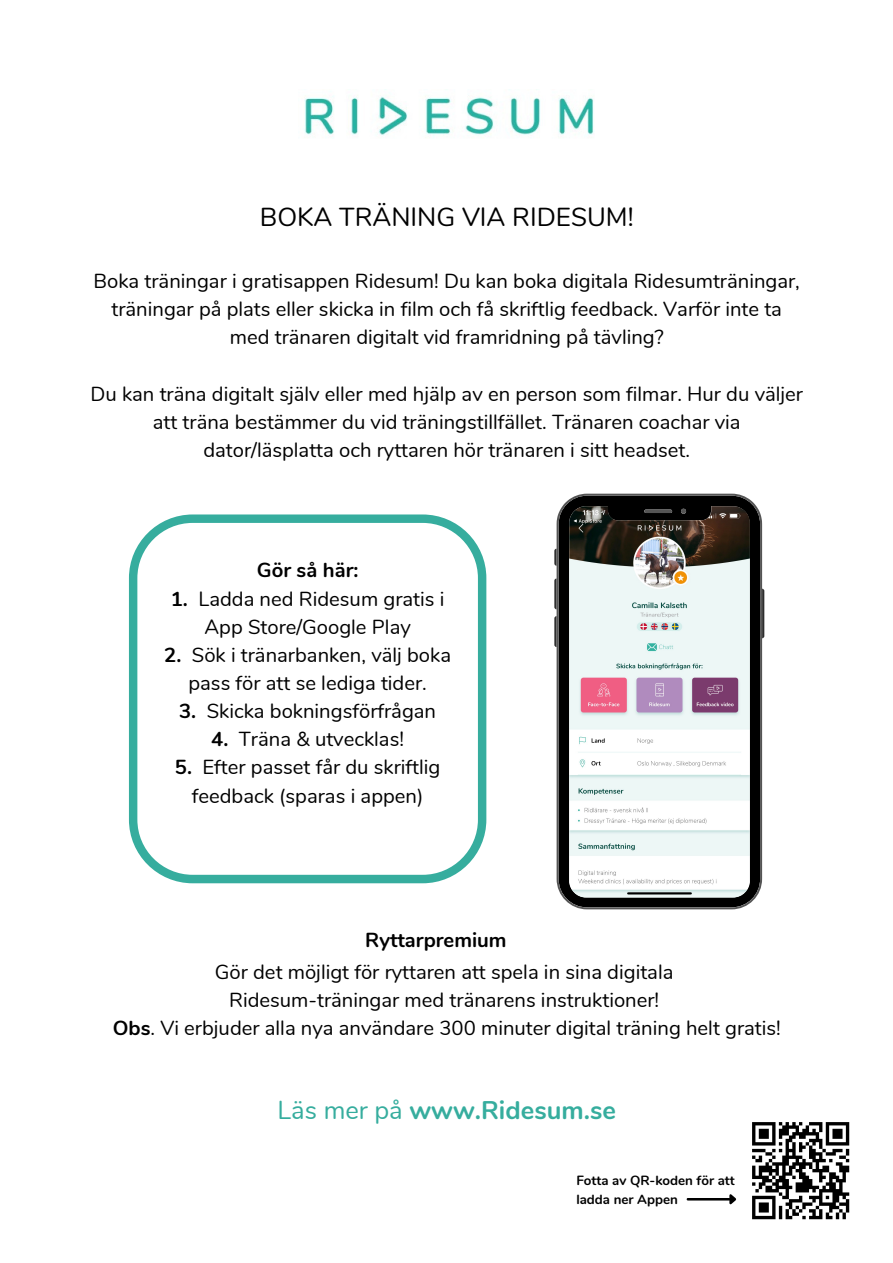
<style>
.page{position:relative;width:893px;height:1263px;background:#fff}
.page>*{position:absolute;margin:0;border:0;box-sizing:border-box;transform-origin:0 0}
.t1{font:25.95px "Nunito";color:#000}
.t2{font:700 25.5px "Nunito";color:#36ad9e}
.t3{font:20.25px/28.1px "Nunito";color:#000;text-align:center}
.t4{font:700 20.25px "Nunito";color:#000}
.t5{font:700 13.27px "Nunito";color:#000}
.s1{font-weight:700}
.s2{font-weight:400}
</style>
<div class="page">
<img style="left:304px;top:89px;width:290px;height:47px">
<svg style="left:129px;top:514px;width:357px;height:369px"></svg>
<svg style="left:554px;top:549px;width:2px;height:17px"></svg>
<svg style="left:554px;top:578px;width:2px;height:31px"></svg>
<svg style="left:554px;top:616px;width:2px;height:31px"></svg>
<svg style="left:762px;top:589px;width:2px;height:49px"></svg>
<svg style="left:556px;top:494px;width:206px;height:415px"></svg>
<img style="left:752px;top:1122px;width:98px;height:98px">
<hr style="left:687px;top:1198px;width:42px;height:2px;background:#000">
<svg style="left:727px;top:1194px;width:10px;height:11px"></svg>
<p class="t1" style="left:260px;top:200px;width:375px">BOKA TRÄNING VIA RIDESUM!</p>
<p class="t3" style="left:94px;top:267px;width:708px">Boka träningar i gratisappen Ridesum! Du kan boka digitala Ridesumträningar, träningar på plats eller skicka in film och få skriftlig feedback. Varför inte ta med tränaren digitalt vid framridning på tävling?</p>
<p class="t3" style="left:90px;top:380px;width:714px">Du kan träna digitalt själv eller med hjälp av en person som filmar. Hur du väljer att träna bestämmer du vid träningstillfället. Tränaren coachar via dator/läsplatta och ryttaren hör tränaren i sitt headset.</p>
<p class="t4" style="left:257px;top:557px;width:103px">Gör så här:</p>
<p class="t3" style="left:171px;top:585px;width:275px"><span class="s1">1.</span> Ladda ned Ridesum gratis i</p>
<p class="t3" style="left:204px;top:613px;width:208px">App Store/Google Play</p>
<p class="t3" style="left:164px;top:641px;width:288px"><span class="s1">2.</span> Sök i tränarbanken, välj boka</p>
<p class="t3" style="left:188px;top:669px;width:240px">pass för att se lediga tider.</p>
<p class="t3" style="left:179px;top:697px;width:258px"><span class="s1">3.</span> Skicka bokningsförfrågan</p>
<p class="t3" style="left:211px;top:725px;width:194px"><span class="s1">4.</span> Träna &amp; utvecklas!</p>
<p class="t3" style="left:175px;top:754px;width:267px"><span class="s1">5.</span> Efter passet får du skriftlig</p>
<p class="t3" style="left:192px;top:782px;width:233px">feedback (sparas i appen)</p>
<p class="t4" style="left:365px;top:926px;width:143px">Ryttarpremium</p>
<p class="t3" style="left:215px;top:958px;width:460px">Gör det möjligt för ryttaren att spela in sina digitala</p>
<p class="t3" style="left:229px;top:986px;width:432px">Ridesum-träningar med tränarens instruktioner!</p>
<p class="t3" style="left:113px;top:1014px;width:669px"><span class="s1">Obs</span>. Vi erbjuder alla nya användare 300 minuter digital träning helt gratis!</p>
<p class="t2" style="left:277px;top:1093px;width:340px"><span class="s2">Läs mer på</span> www.Ridesum.se</p>
<p class="t5" style="left:576px;top:1172px;width:160px">Fotta av QR-koden för att</p>
<p class="t5" style="left:576px;top:1190px;width:103px">ladda ner Appen</p>
</div>
